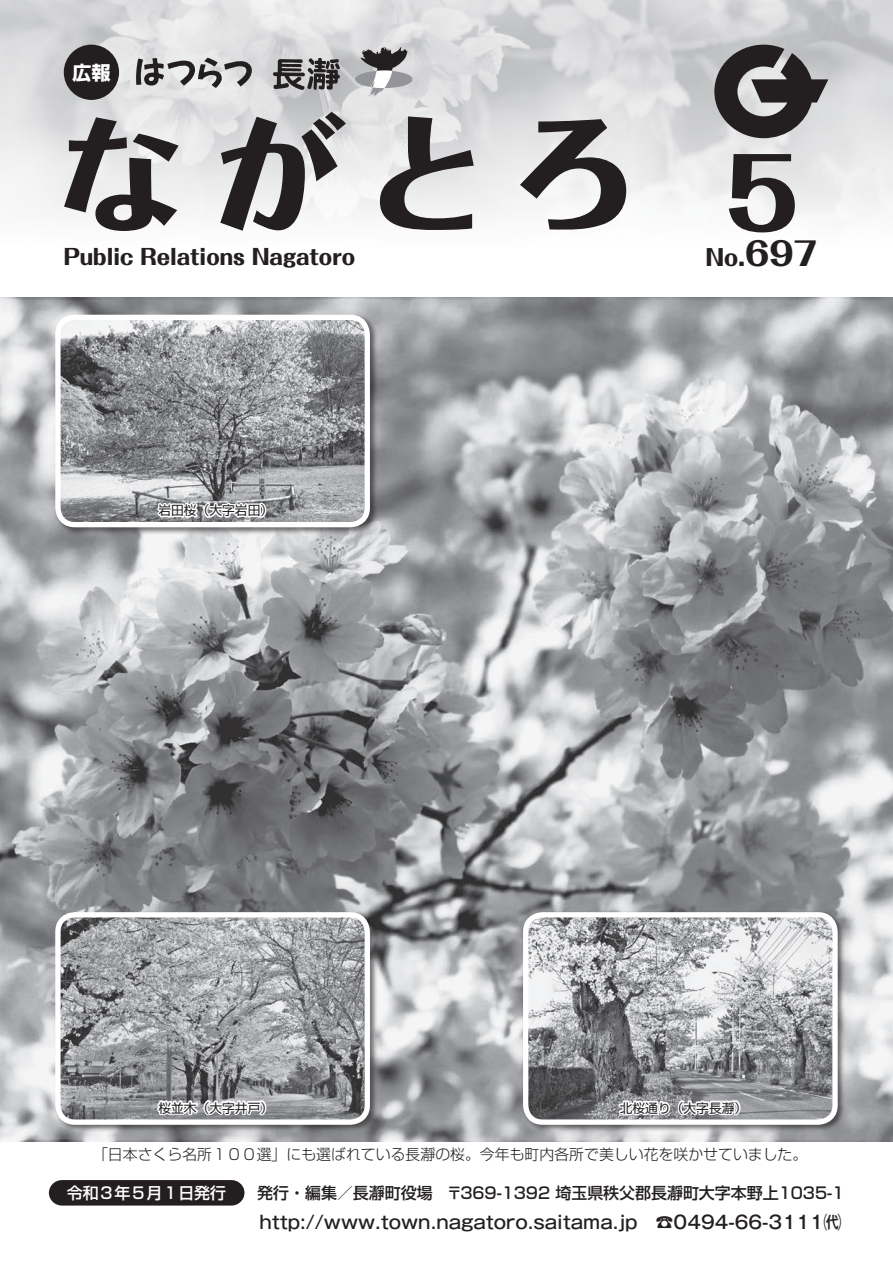
<style>
.page{position:relative;width:893px;height:1263px;background:#fff}
.page>*{position:absolute;margin:0;border:0;box-sizing:border-box;transform-origin:0 0}
.t1{font:800 127.5px "Folk Pro";color:#231f20}
.t2{font:800 95.7px "Folk Pro";color:#231f20}
.t3{font:800 31.95px "Folk Pro";color:#231f20}
.t4{font:800 22.35px "Folk Pro";color:#231f20}
.t5{font:800 21.3px "Folk Pro";color:#231f20}
.t6{font:700 19.2px "Shin Go Pr 6 N";color:#fff}
.t7{font:500 18px "Gothic MB101 Pr 6 N";color:#231f20}
.t8{font:500 15.9px "Shin Go Pr 6 N";color:#231f20}
.t9{font:500 15.9px "Shin Go Pr 6 N";color:#fff}
.t10{font:300 14.85px "Shin Go Pr 6 N";color:#231f20}
.t11{font:12.75px "Shin Go Pr 6 N";color:#231f20}
</style>
<div class="page">
<img style="left:0;top:0;width:893px;height:217px">
<div style="left:64px;top:45px;width:55px;height:55px;background:#231f20;border-radius:50%"></div>
<svg style="left:714px;top:45px;width:114px;height:93px;background:#706e6f"></svg>
<div style="left:49px;top:1180px;width:195px;height:25px;background:#231f20;border-radius:13px"></div>
<svg style="left:136px;top:58px;width:117px;height:30px;background:#a2a1a2"></svg>
<svg style="left:273px;top:58px;width:67px;height:33px;background:#727072"></svg>
<svg style="left:355px;top:47px;width:58px;height:51px;background:#a3a3a5"></svg>
<img style="left:0;top:298px;width:893px;height:844px">
<div style="left:54px;top:911px;width:324px;height:221px;background:#231f20;opacity:.6"></div>
<img style="left:58px;top:915px;width:309px;height:207px">
<div style="left:55px;top:912px;width:315px;height:213px;border:5px solid #fff;border-radius:17px"></div>
<div style="left:521px;top:911px;width:324px;height:221px;background:#231f20;opacity:.6"></div>
<img style="left:526px;top:915px;width:309px;height:207px">
<div style="left:523px;top:912px;width:315px;height:213px;border:5px solid #fff;border-radius:17px"></div>
<div style="left:54px;top:313px;width:324px;height:222px;background:#231f20;opacity:.6"></div>
<img style="left:58px;top:317px;width:309px;height:208px">
<div style="left:55px;top:315px;width:315px;height:212px;border:5px solid #fff;border-radius:17px"></div>
<svg style="left:616px;top:1089px;width:126px;height:30px"></svg>
<svg style="left:155px;top:491px;width:113px;height:29px"></svg>
<svg style="left:155px;top:1089px;width:113px;height:29px"></svg>
<p class="t6" style="left:72px;top:57px;width:40px">広報</p>
<h1 class="t1" style="left:57px;top:65px;width:582px">ながとろ</h1>
<p class="t5" style="left:64px;top:239px;width:293px">Public Relations Nagatoro</p>
<h2 class="t2" style="left:714px;top:113px;width:97px">５</h2>
<h3 class="t3" style="left:745px;top:227px;width:74px">697</h3>
<p class="t4" style="left:706px;top:239px;width:41px">No.</p>
<p class="t11" style="left:158px;top:500px;width:116px">岩田桜（大字岩田(</p>
<p class="t11" style="left:158px;top:1097px;width:116px">桜並木（大字井戸(</p>
<p class="t10" style="left:93px;top:1142px;width:716px">「日本さくら名所１００選」にも選ばれている長瀞の桜。今年も町内各所で美しい花を咲かせていました。</p>
<p class="t11" style="left:620px;top:1097px;width:129px">北桜通り（大字長瀞(</p>
<p class="t9" style="left:67px;top:1180px;width:161px">令和３年５月１日発行</p>
<p class="t8" style="left:257px;top:1180px;width:588px">発行・編集／長瀞町役場　〒369-1392 埼玉県秩父郡長瀞町大字本野上1035-1</p>
<p class="t7" style="left:259px;top:1207px;width:584px">http://www.town.nagatoro.saitama.jp　☎0494-66-3111㈹</p>
</div>
